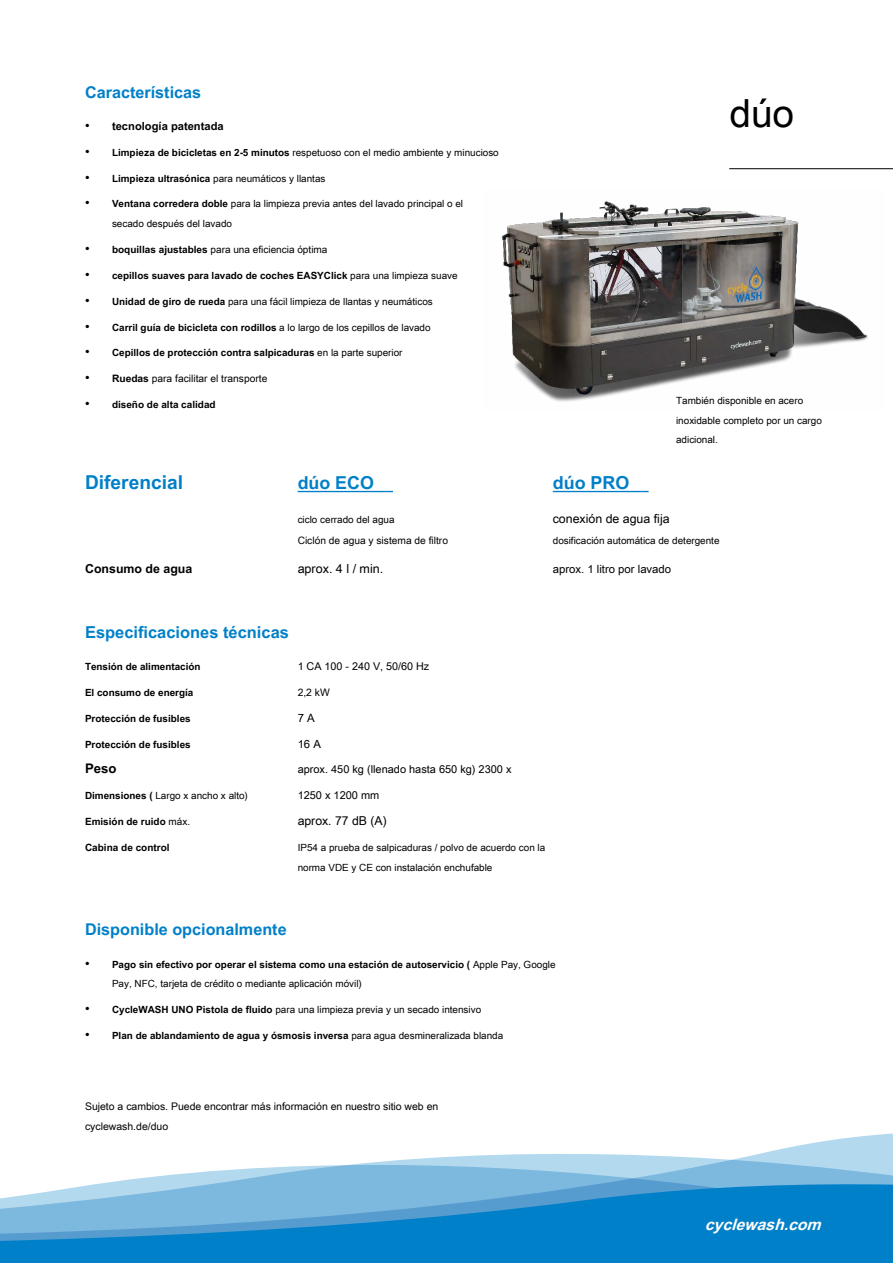
<style>
.page{position:relative;width:893px;height:1263px;background:#fff}
.page>*{position:absolute;margin:0;border:0;box-sizing:border-box;transform-origin:0 0}
.t1{font:38.7px "Arial Unicode MS";color:#000}
.t2{font:700 19.2px "Arial Unicode MS";color:#0080c8}
.t3{font:700 17.85px "Arial Unicode MS";color:#0080c8}
.t4{font:700 16.5px "Arial Unicode MS";color:#0080c8}
.t5{font:700 16.2px "Arial Unicode MS";color:#0080c8}
.t6{font:italic 700 15.75px "Arial Unicode MS";color:#fff}
.t7{font:13.2px/25.8px "Arial Unicode MS";color:#000;text-align:justify}
.t8{font:700 13.2px "Arial Unicode MS";color:#000}
.t9{font:12.45px "Arial Unicode MS";color:#000}
.t10{font:700 12.45px "Arial Unicode MS";color:#000}
.t11{font:12.3px "Arial Unicode MS";color:#000}
.t12{font:11.4px "Arial Unicode MS";color:#000}
.t13{font:11.25px "Arial Unicode MS";color:#000}
.t14{font:700 11.1px "Arial Unicode MS";color:#000}
.t15{font:10.95px "Arial Unicode MS";color:#000}
.t16{font:10.8px "Arial Unicode MS";color:#000}
.t17{font:10.5px/19.5px "Arial Unicode MS";color:#000}
.t18{font:10.35px "Arial Unicode MS";color:#000}
.t19{font:10.2px "Arial Unicode MS";color:#000}
.t20{font:10.05px "Arial Unicode MS";color:#000}
.t21{font:700 10.05px "Arial Unicode MS";color:#000}
.t22{font:9.9px/19.5px "Arial Unicode MS";color:#000}
.t23{font:700 9.9px "Arial Unicode MS";color:#000}
.s1{font-weight:700}
.s2{font-weight:400}
.s3{font-size:13.2px}
.s4{font-weight:400;font-size:13.2px}
</style>
<div class="page">
<img style="left:501px;top:201px;width:367px;height:201px">
<hr style="left:729px;top:168px;width:164px;height:1px;background:#000">
<hr style="left:298px;top:491px;width:95px;height:1px;background:#0080c8">
<hr style="left:553px;top:491px;width:96px;height:1px;background:#0080c8">
<svg style="left:773px;top:1133px;width:120px;height:18px;fill:#b3d9ee"></svg>
<svg style="left:0;top:1151px;width:893px;height:112px;background:#57a8d8"></svg>
<h3 class="t5" style="left:85px;top:80px;width:118px">Características</h3>
<h3 class="t7" style="left:85px;top:112px;width:6px">• • • •</h3>
<p class="t14" style="left:112px;top:118px;width:113px">tecnología patentada</p>
<p class="t22" style="left:112px;top:142px;width:388px"><span class="s1">Limpieza de bicicletas en 2-5 minutos</span> respetuoso con el medio ambiente y minucioso</p>
<p class="t22" style="left:112px;top:168px;width:215px"><span class="s1">Limpieza ultrasónica</span> para neumáticos y llantas</p>
<p class="t22" style="left:112px;top:194px;width:353px"><span class="s1">Ventana corredera doble</span> para la limpieza previa antes del lavado principal o el secado después del lavado</p>
<p class="t20" style="left:112px;top:242px;width:217px"><span class="s1">boquillas ajustables</span> para una eficiencia óptima</p>
<p class="t23" style="left:112px;top:268px;width:347px">cepillos suaves para lavado de coches EASYClick <span class="s2">para una limpieza suave</span></p>
<p class="t22" style="left:112px;top:291px;width:322px"><span class="s1">Unidad de giro de rueda</span> para una fácil limpieza de llantas y neumáticos</p>
<p class="t23" style="left:112px;top:320px;width:320px">Carril guía de bicicleta con rodillos <span class="s2">a lo largo de los cepillos de lavado</span></p>
<p class="t23" style="left:112px;top:346px;width:292px">Cepillos de protección contra salpicaduras <span class="s2">en la parte superior</span></p>
<p class="t19" style="left:112px;top:371px;width:157px"><span class="s1">Ruedas</span> para facilitar el transporte</p>
<p class="t23" style="left:112px;top:398px;width:105px">diseño de alta calidad</p>
<h3 class="t7" style="left:85px;top:235px;width:6px">• • • • • • •</h3>
<h1 class="t1" style="left:729px;top:86px;width:66px">dúo</h1>
<p class="t22" style="left:676px;top:390px;width:147px">También disponible en acero inoxidable completo por un cargo adicional.</p>
<h2 class="t2" style="left:85px;top:468px;width:100px">Diferencial</h2>
<h3 class="t3" style="left:298px;top:470px;width:78px">dúo ECO</h3>
<h3 class="t3" style="left:553px;top:470px;width:78px">dúo PRO</h3>
<p class="t22" style="left:298px;top:509px;width:98px">ciclo cerrado del agua</p>
<p class="t19" style="left:298px;top:533px;width:152px">Ciclón de agua y sistema de filtro</p>
<p class="t9" style="left:298px;top:560px;width:87px">aprox. 4 l / min.</p>
<p class="t11" style="left:553px;top:509px;width:118px">conexión de agua fija</p>
<p class="t22" style="left:553px;top:530px;width:168px">dosificación automática de detergente</p>
<p class="t10" style="left:85px;top:560px;width:109px">Consumo de agua</p>
<p class="t13" style="left:553px;top:561px;width:120px">aprox. 1 litro por lavado</p>
<h3 class="t4" style="left:85px;top:620px;width:205px">Especificaciones técnicas</h3>
<p class="t23" style="left:85px;top:659px;width:117px">Tensión de alimentación</p>
<p class="t23" style="left:85px;top:685px;width:110px">El consumo de energía</p>
<p class="t23" style="left:85px;top:711px;width:107px">Protección de fusibles</p>
<p class="t23" style="left:85px;top:737px;width:107px">Protección de fusibles</p>
<h3 class="t8" style="left:85px;top:759px;width:33px">Peso</h3>
<p class="t22" style="left:85px;top:786px;width:164px"><span class="s1">Dimensiones (</span> Largo x ancho x alto)</p>
<p class="t23" style="left:85px;top:815px;width:107px">Emisión de ruido <span class="s2">máx.</span></p>
<p class="t21" style="left:85px;top:840px;width:86px">Cabina de control</p>
<p class="t16" style="left:298px;top:658px;width:133px">1 CA 100 - 240 V, 50/60 Hz</p>
<p class="t18" style="left:298px;top:685px;width:34px">2,2 kW</p>
<p class="t12" style="left:298px;top:709px;width:19px">7 A</p>
<p class="t13" style="left:298px;top:735px;width:25px">16 A</p>
<p class="t15" style="left:298px;top:762px;width:215px">aprox. 450 kg (llenado hasta 650 kg) 2300 x</p>
<p class="t15" style="left:298px;top:788px;width:83px">1250 x 1200 mm</p>
<p class="t11" style="left:298px;top:812px;width:91px">aprox. 77 dB (A)</p>
<p class="t22" style="left:298px;top:837px;width:249px">IP54 a prueba de salpicaduras / polvo de acuerdo con la norma VDE y CE con instalación enchufable</p>
<h3 class="t5" style="left:85px;top:918px;width:203px">Disponible opcionalmente</h3>
<p class="t22" style="left:112px;top:954px;width:445px;text-indent:-27px"><span class="s3">•</span> <span class="s1">Pago sin efectivo por operar el sistema como una estación de autoservicio (</span> Apple Pay, Google<br>Pay, NFC, tarjeta de crédito o mediante aplicación móvil)</p>
<p class="t22" style="left:85px;top:999px;width:398px"><span class="s3">•</span> <span class="s1">CycleWASH UNO Pistola de fluido</span> para una limpieza previa y un secado intensivo</p>
<p class="t23" style="left:85px;top:1028px;width:420px"><span class="s4">•</span> Plan de ablandamiento de agua y ósmosis inversa <span class="s2">para agua desmineralizada blanda</span></p>
<p class="t17" style="left:85px;top:1096px;width:355px">Sujeto a cambios. Puede encontrar más información en nuestro sitio web en cyclewash.de/duo</p>
<h3 class="t6" style="left:705px;top:1213px;width:123px">cyclewash.com</h3>
</div>
